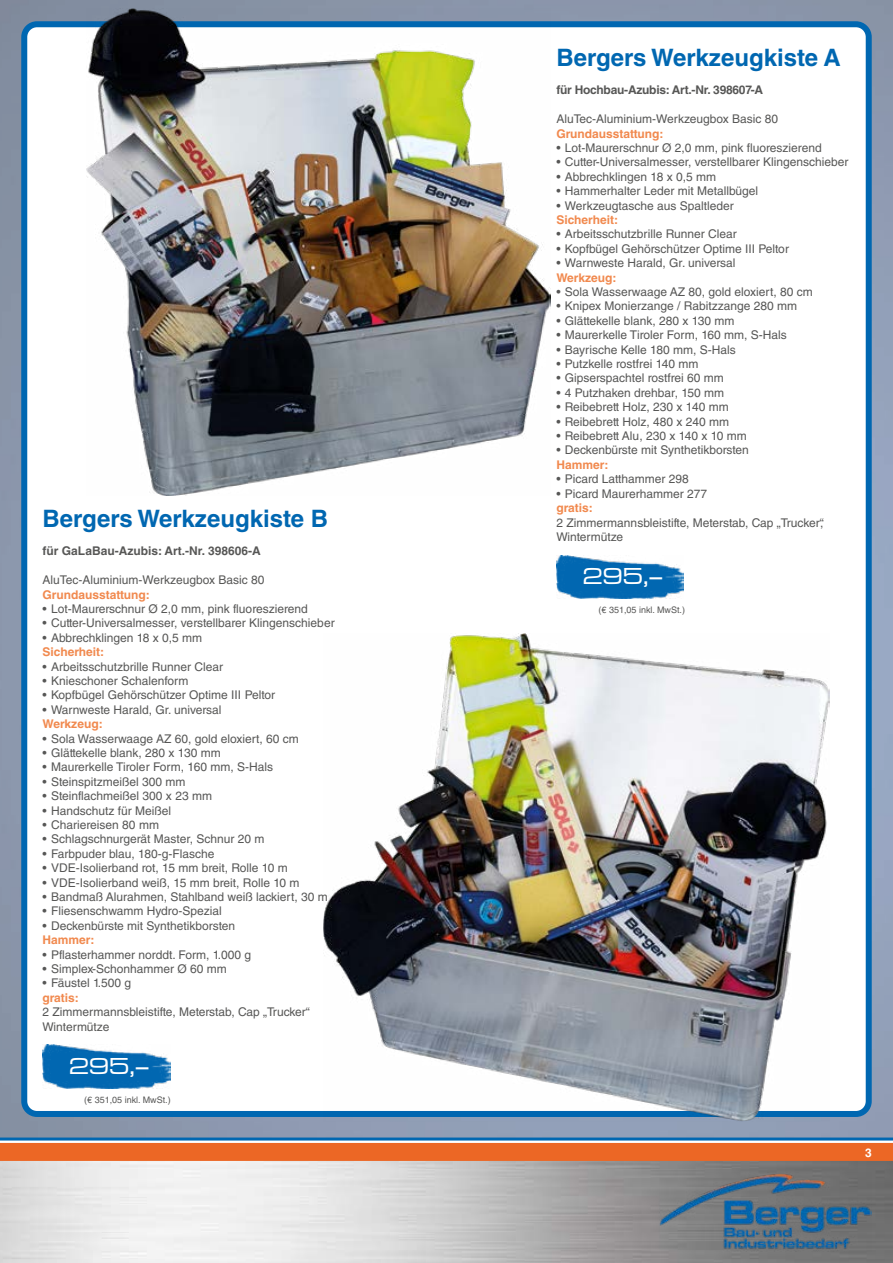
<style>
.page{position:relative;width:893px;height:1263px;background:#fff}
.page>*{position:absolute;margin:0;border:0;box-sizing:border-box;transform-origin:0 0}
.t1{font:700 24px "Helvetica LT Std";color:#0067b1}
.t2{font:500 expanded 24px "Microgramma DOT";color:#fff}
.t3{font:12px/14.4px "Helvetica LT Std";color:#575756}
.t4{font:700 12px "Helvetica LT Std";color:#f1894e}
.t5{font:700 12px "Helvetica LT Std";letter-spacing:-.02em;color:#575756}
.t6{font:700 12px "Helvetica LT Std";color:#575756}
.t7{font:700 12px "Helvetica LT Std";color:#fff}
.t8{font:9px "Helvetica LT Std";color:#575756}
</style>
<div class="page">
<img style="left:0;top:1161px;width:893px;height:102px">
<div style="left:0;top:1143px;width:893px;height:18px;background:#ec6725"></div>
<hr style="left:0;top:1137px;width:893px;height:3px;background:#0067b1">
<div style="left:21px;top:21px;width:851px;height:1096px;border:6px solid #0067b1;border-radius:13px"></div>
<img style="left:43px;top:1045px;width:127px;height:43px">
<img style="left:556px;top:555px;width:128px;height:43px">
<img style="left:87px;top:8px;width:463px;height:488px">
<img style="left:324px;top:633px;width:506px;height:488px">
<img style="left:659px;top:1173px;width:213px;height:78px">
<p class="t1" style="left:43px;top:503px;width:287px">Bergers Werkzeugkiste B</p>
<p class="t6" style="left:43px;top:544px;width:220px">für GaLaBau-Azubis: Art.-Nr. 398606-A</p>
<p class="t3" style="left:43px;top:573px;width:223px">AluTec-Aluminium-Werkzeugbox Basic 80</p>
<p class="t4" style="left:43px;top:587px;width:109px">Grundausstattung:</p>
<p class="t3" style="left:43px;top:601px;width:267px">• Lot-Maurerschnur Ø 2,0 mm, pink fluoreszierend</p>
<p class="t3" style="left:43px;top:616px;width:294px">• Cutter-Universalmesser, verstellbarer Klingenschieber</p>
<p class="t3" style="left:43px;top:630px;width:161px">• Abbrechklingen 18 x 0,5 mm</p>
<p class="t4" style="left:43px;top:644px;width:63px">Sicherheit:</p>
<p class="t3" style="left:43px;top:659px;width:182px">• Arbeitsschutzbrille Runner Clear</p>
<p class="t3" style="left:43px;top:673px;width:147px">• Knieschoner Schalenform</p>
<p class="t3" style="left:43px;top:688px;width:234px">• Kopfbügel Gehörschützer Optime III Peltor</p>
<p class="t3" style="left:43px;top:702px;width:181px">• Warnweste Harald, Gr. universal</p>
<p class="t4" style="left:43px;top:716px;width:62px">Werkzeug:</p>
<p class="t3" style="left:43px;top:731px;width:258px">• Sola Wasserwaage AZ 60, gold eloxiert, 60 cm</p>
<p class="t3" style="left:43px;top:745px;width:180px">• Glättekelle blank, 280 x 130 mm</p>
<p class="t3" style="left:43px;top:760px;width:232px">• Maurerkelle Tiroler Form, 160 mm, S-Hals</p>
<p class="t3" style="left:43px;top:774px;width:144px">• Steinspitzmeißel 300 mm</p>
<p class="t3" style="left:43px;top:789px;width:171px">• Steinflachmeißel 300 x 23 mm</p>
<p class="t3" style="left:43px;top:803px;width:130px">• Handschutz für Meißel</p>
<p class="t3" style="left:43px;top:817px;width:118px">• Chariereisen 80 mm</p>
<p class="t3" style="left:43px;top:832px;width:223px">• Schlagschnurgerät Master, Schnur 20 m</p>
<p class="t3" style="left:43px;top:846px;width:173px">• Farbpuder blau, 180-g-Flasche</p>
<p class="t3" style="left:43px;top:861px;width:247px">• VDE-Isolierband rot, 15 mm breit, Rolle 10 m</p>
<p class="t3" style="left:43px;top:875px;width:258px">• VDE-Isolierband weiß, 15 mm breit, Rolle 10 m</p>
<p class="t3" style="left:43px;top:889px;width:287px">• Bandmaß Alurahmen, Stahlband weiß lackiert, 30 m</p>
<p class="t3" style="left:43px;top:904px;width:181px">• Fliesenschwamm Hydro-Spezial</p>
<p class="t3" style="left:43px;top:918px;width:194px">• Deckenbürste mit Synthetikborsten</p>
<p class="t4" style="left:43px;top:932px;width:54px">Hammer:</p>
<p class="t3" style="left:43px;top:947px;width:210px">• Pflasterhammer norddt. Form, 1.000 g</p>
<p class="t3" style="left:43px;top:961px;width:186px">• Simplex-Schonhammer Ø 60 mm</p>
<p class="t3" style="left:43px;top:976px;width:90px">• Fäustel 1.500 g</p>
<p class="t4" style="left:43px;top:990px;width:38px">gratis:</p>
<p class="t3" style="left:43px;top:1005px;width:269px">2 Zimmermannsbleistifte, Meterstab, Cap „Trucker“<br>Wintermütze</p>
<p class="t2" style="left:69px;top:1050px;width:82px">295,–</p>
<p class="t8" style="left:84px;top:1094px;width:88px">(€ 351,05 inkl. MwSt.)</p>
<p class="t1" style="left:556px;top:43px;width:286px">Bergers Werkzeugkiste A</p>
<p class="t5" style="left:556px;top:83px;width:208px">für Hochbau-Azubis: Art.-Nr. 398607-A</p>
<p class="t3" style="left:556px;top:112px;width:223px">AluTec-Aluminium-Werkzeugbox Basic 80</p>
<p class="t4" style="left:556px;top:126px;width:109px">Grundausstattung:</p>
<p class="t3" style="left:556px;top:141px;width:267px">• Lot-Maurerschnur Ø 2,0 mm, pink fluoreszierend</p>
<p class="t3" style="left:556px;top:155px;width:294px">• Cutter-Universalmesser, verstellbarer Klingenschieber</p>
<p class="t3" style="left:556px;top:169px;width:161px">• Abbrechklingen 18 x 0,5 mm</p>
<p class="t3" style="left:556px;top:184px;width:203px">• Hammerhalter Leder mit Metallbügel</p>
<p class="t3" style="left:556px;top:198px;width:179px">• Werkzeugtasche aus Spaltleder</p>
<p class="t4" style="left:556px;top:212px;width:63px">Sicherheit:</p>
<p class="t3" style="left:556px;top:227px;width:182px">• Arbeitsschutzbrille Runner Clear</p>
<p class="t3" style="left:556px;top:241px;width:234px">• Kopfbügel Gehörschützer Optime III Peltor</p>
<p class="t3" style="left:556px;top:256px;width:181px">• Warnweste Harald, Gr. universal</p>
<p class="t4" style="left:556px;top:270px;width:62px">Werkzeug:</p>
<p class="t3" style="left:556px;top:285px;width:258px">• Sola Wasserwaage AZ 80, gold eloxiert, 80 cm</p>
<p class="t3" style="left:556px;top:299px;width:242px">• Knipex Monierzange / Rabitzzange 280 mm</p>
<p class="t3" style="left:556px;top:313px;width:180px">• Glättekelle blank, 280 x 130 mm</p>
<p class="t3" style="left:556px;top:328px;width:232px">• Maurerkelle Tiroler Form, 160 mm, S-Hals</p>
<p class="t3" style="left:556px;top:342px;width:181px">• Bayrische Kelle 180 mm, S-Hals</p>
<p class="t3" style="left:556px;top:357px;width:144px">• Putzkelle rostfrei 140 mm</p>
<p class="t3" style="left:556px;top:371px;width:169px">• Gipserspachtel rostfrei 60 mm</p>
<p class="t3" style="left:556px;top:385px;width:169px">• 4 Putzhaken drehbar, 150 mm</p>
<p class="t3" style="left:556px;top:400px;width:174px">• Reibebrett Holz, 230 x 140 mm</p>
<p class="t3" style="left:556px;top:414px;width:174px">• Reibebrett Holz, 480 x 240 mm</p>
<p class="t3" style="left:556px;top:429px;width:192px">• Reibebrett Alu, 230 x 140 x 10 mm</p>
<p class="t3" style="left:556px;top:443px;width:194px">• Deckenbürste mit Synthetikborsten</p>
<p class="t4" style="left:556px;top:457px;width:54px">Hammer:</p>
<p class="t3" style="left:556px;top:472px;width:134px">• Picard Latthammer 298</p>
<p class="t3" style="left:556px;top:486px;width:152px">• Picard Maurerhammer 277</p>
<p class="t4" style="left:556px;top:500px;width:38px">gratis:</p>
<p class="t3" style="left:556px;top:515px;width:269px">2 Zimmermannsbleistifte, Meterstab, Cap „Trucker“,<br>Wintermütze</p>
<p class="t2" style="left:583px;top:561px;width:82px">295,–</p>
<p class="t8" style="left:599px;top:604px;width:88px">(€ 351,05 inkl. MwSt.)</p>
<p class="t7" style="left:865px;top:1145px;width:8px">3</p>
</div>
